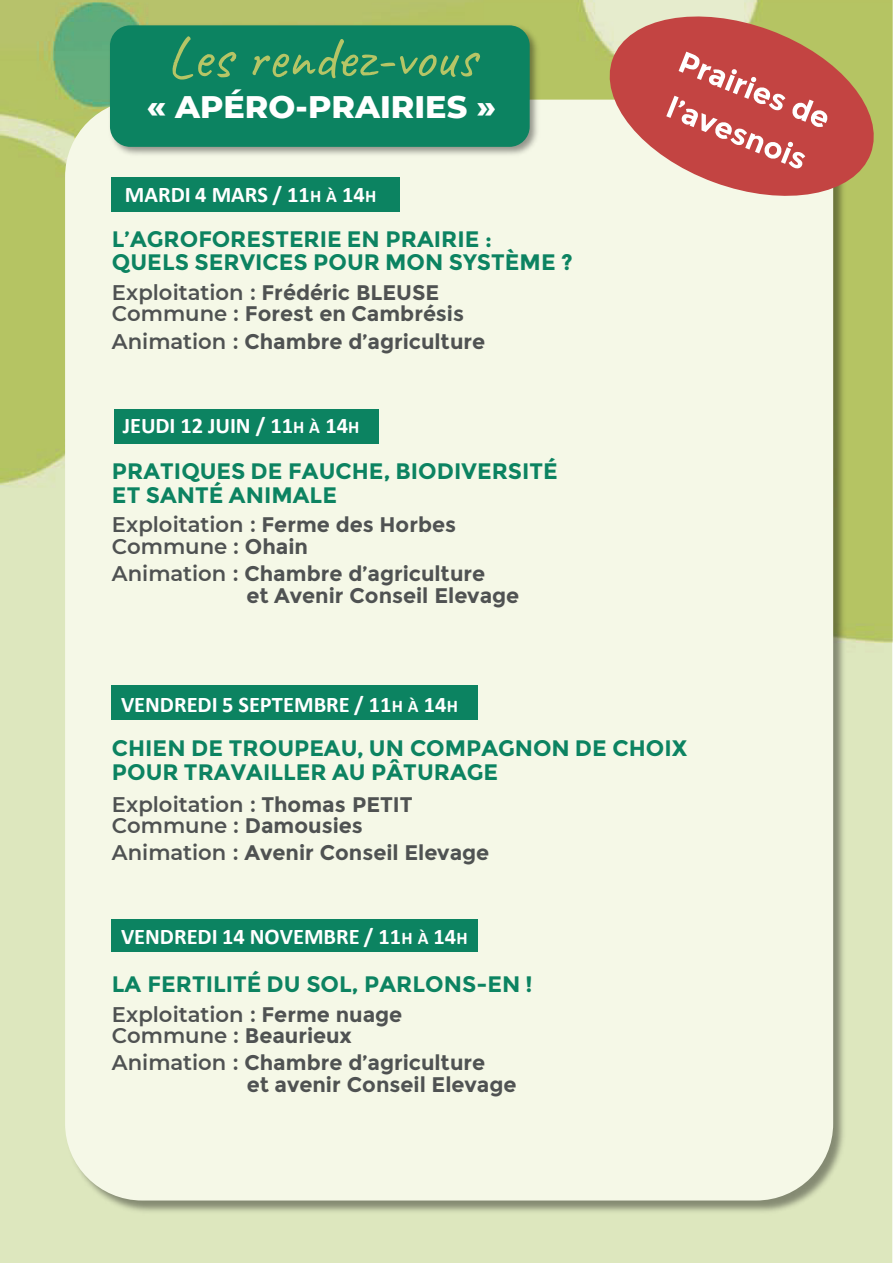
<style>
.page{position:relative;width:893px;height:1263px;background:#fff}
.page>*{position:absolute;margin:0;border:0;box-sizing:border-box;transform-origin:0 0}
.t1{font:59.4px "Caveat Roman";color:#b6c566}
.t2{font:800 31.8px "Montserrat";color:#fff}
.t3{font:700 22.35px/23.4px "Montserrat";color:#0c8361}
.t4{font:700 22.35px "Calibri";color:#fff}
.t5{font:700 21.15px/21.5px "Montserrat";color:#4f5252}
.t6{font:600 21.15px/21.1px "Montserrat";color:#4f5252}
.s1{font-size:17.85px}
.s2{font-weight:600}
.s3{font-weight:700}
</style>
<div class="page">
<img style="left:0;top:0;width:893px;height:1263px">
<img style="left:64px;top:98px;width:785px;height:1118px">
<div style="left:65px;top:100px;width:768px;height:1100px;background:#f5f8e7;border-radius:77px"></div>
<img style="left:105px;top:21px;width:437px;height:134px">
<div style="left:110px;top:25px;width:420px;height:122px;background:#0c8361;border-radius:20px"></div>
<div style="left:111px;top:177px;width:289px;height:34px;background:#0c8361"></div>
<div style="left:114px;top:409px;width:265px;height:34px;background:#0c8361"></div>
<div style="left:111px;top:686px;width:367px;height:34px;background:#0c8361"></div>
<div style="left:111px;top:920px;width:367px;height:32px;background:#0c8361"></div>
<svg style="left:597px;top:4px;width:289px;height:204px"></svg>
<svg style="left:666px;top:52px;width:162px;height:117px;background:#cb605e"></svg>
<h1 class="t1" style="left:167px;top:20px;width:311px">Les rendez-vous</h1>
<h2 class="t2" style="left:147px;top:83px;width:351px">« APÉRO-PRAIRIES »</h2>
<p class="t4" style="left:125px;top:179px;width:253px">MARDI 4 MARS / 11<span class="s1">H À</span> 14<span class="s1">H</span></p>
<p class="t3" style="left:112px;top:227px;width:462px">L’AGROFORESTERIE EN PRAIRIE :<br>QUELS SERVICES POUR MON SYSTÈME ?</p>
<p class="t5" style="left:112px;top:282px;width:354px"><span class="s2">Exploitation :</span> Frédéric BLEUSE<br><span class="s2">Commune :</span> Forest en Cambrésis</p>
<p class="t5" style="left:112px;top:331px;width:375px"><span class="s2">Animation :</span> Chambre d’agriculture</p>
<p class="t4" style="left:123px;top:410px;width:238px">JEUDI 12 JUIN / 11<span class="s1">H À</span> 14<span class="s1">H</span></p>
<p class="t3" style="left:112px;top:460px;width:447px">PRATIQUES DE FAUCHE, BIODIVERSITÉ<br>ET SANTÉ ANIMALE</p>
<p class="t6" style="left:112px;top:513px;width:346px">Exploitation : <span class="s3">Ferme des Horbes<br></span>Commune : <span class="s3">Ohain</span></p>
<p class="t5" style="left:246px;top:563px;width:274px;text-indent:-134px"><span class="s2">Animation :</span> Chambre d’agriculture<br>et Avenir Conseil Elevage</p>
<p class="t4" style="left:121px;top:688px;width:338px">VENDREDI 5 SEPTEMBRE / 11<span class="s1">H À</span> 14<span class="s1">H</span></p>
<p class="t3" style="left:112px;top:737px;width:577px">CHIEN DE TROUPEAU, UN COMPAGNON DE CHOIX<br>POUR TRAVAILLER AU PÂTURAGE</p>
<p class="t6" style="left:112px;top:793px;width:302px">Exploitation : <span class="s3">Thomas PETIT<br></span>Commune : <span class="s3">Damousies</span></p>
<p class="t5" style="left:112px;top:842px;width:379px"><span class="s2">Animation :</span> Avenir Conseil Elevage</p>
<p class="t4" style="left:121px;top:920px;width:348px">VENDREDI 14 NOVEMBRE / 11<span class="s1">H À</span> 14<span class="s1">H</span></p>
<p class="t3" style="left:112px;top:972px;width:422px">LA FERTILITÉ DU SOL, PARLONS-EN !</p>
<p class="t6" style="left:112px;top:1002px;width:292px">Exploitation : <span class="s3">Ferme nuage<br></span>Commune : <span class="s3">Beaurieux</span></p>
<p class="t5" style="left:247px;top:1052px;width:271px;text-indent:-135px"><span class="s2">Animation :</span> Chambre d’agriculture<br>et avenir Conseil Elevage</p>
</div>
